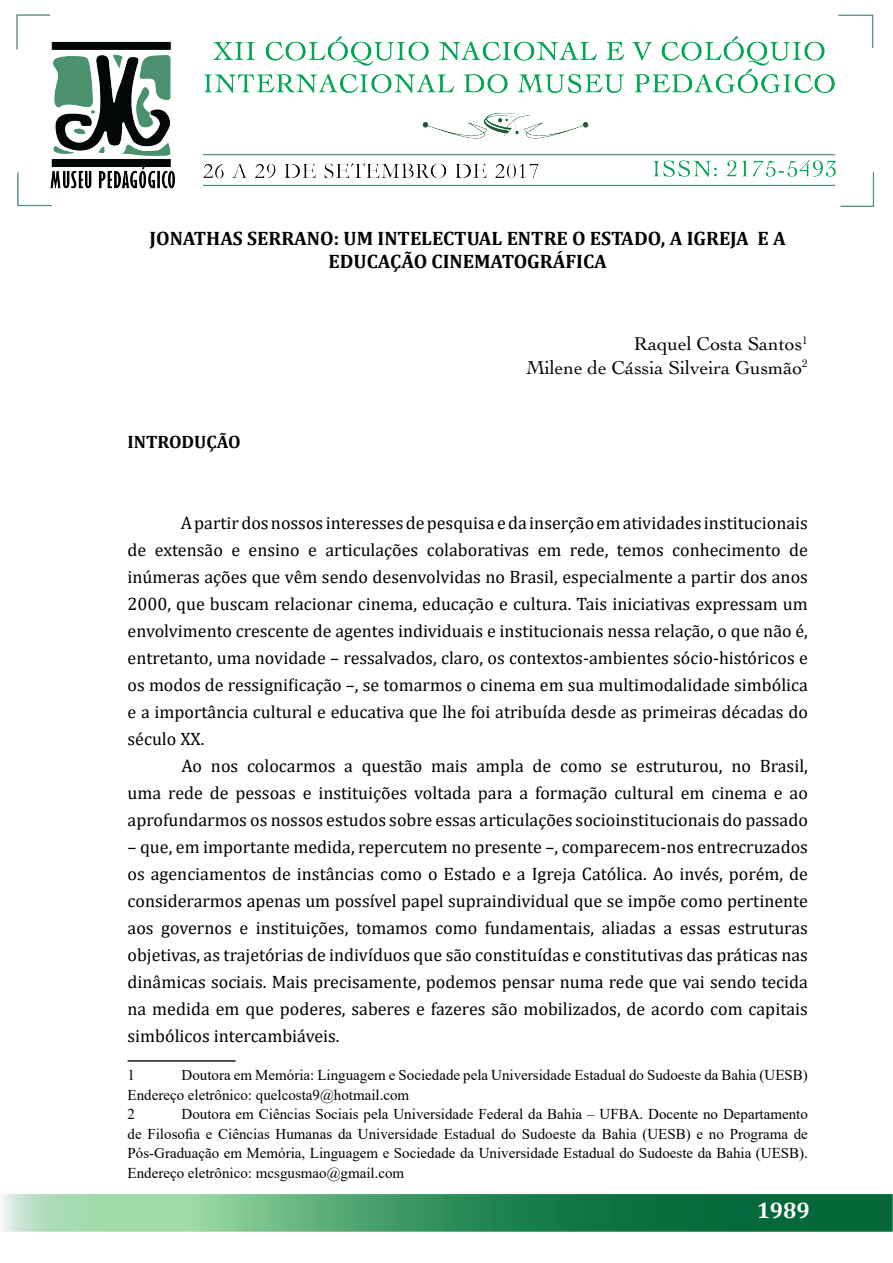
<style>
.page{position:relative;width:893px;height:1263px;background:#fff}
.page>*{position:absolute;margin:0;border:0;box-sizing:border-box;transform-origin:0 0}
.t1{font:700 22.5px "Cambria";color:#fff}
.t2{font:700 19.5px/23.4px "Cambria";color:#000;text-align:center}
.t3{font:19.5px/23.4px "Cochin LT";color:#000;text-align:right}
.t4{font:18px/27px "Cambria";color:#000;text-align:justify}
.t5{font:700 18px "Cambria";color:#000}
.t6{font:15px/19.5px "Times New Roman";color:#000}
</style>
<div class="page">
<img style="left:2px;top:14px;width:890px;height:1218px">
<hr style="left:128px;top:1060px;width:108px;height:2px;background:#231f20">
<p class="t2" style="left:150px;top:226px;width:638px">JONATHAS SERRANO: UM INTELECTUAL ENTRE O ESTADO, A IGREJA E A<br>EDUCAÇÃO CINEMATOGRÁFICA</p>
<p class="t5" style="left:128px;top:429px;width:115px">INTRODUÇÃO</p>
<p class="t3" style="left:526px;top:332px;width:283px">Raquel Costa Santos<sup>1<br></sup>Milene de Cássia Silveira Gusmão<sup>2</sup></p>
<p class="t4" style="left:128px;top:509px;width:682px;text-indent:53px">A partir dos nossos interesses de pesquisa e da inserção em atividades institucionais de extensão e ensino e articulações colaborativas em rede, temos conhecimento de inúmeras ações que vêm sendo desenvolvidas no Brasil, especialmente a partir dos anos 2000, que buscam relacionar cinema, educação e cultura. Tais iniciativas expressam um envolvimento crescente de agentes individuais e institucionais nessa relação, o que não é, entretanto, uma novidade – ressalvados, claro, os contextos-ambientes sócio-históricos e os modos de ressignificação –, se tomarmos o cinema em sua multimodalidade simbólica e a importância cultural e educativa que lhe foi atribuída desde as primeiras décadas do século XX.</p>
<p class="t4" style="left:128px;top:752px;width:682px;text-indent:54px">Ao nos colocarmos a questão mais ampla de como se estruturou, no Brasil, uma rede de pessoas e instituições voltada para a formação cultural em cinema e ao aprofundarmos os nossos estudos sobre essas articulações socioinstitucionais do passado</p>
<p class="t4" style="left:128px;top:833px;width:682px">– que, em importante medida, repercutem no presente –, comparecem-nos entrecruzados os agenciamentos de instâncias como o Estado e a Igreja Católica. Ao invés, porém, de considerarmos apenas um possível papel supraindividual que se impõe como pertinente aos governos e instituições, tomamos como fundamentais, aliadas a essas estruturas objetivas, as trajetórias de indivíduos que são constituídas e constitutivas das práticas nas dinâmicas sociais. Mais precisamente, podemos pensar numa rede que vai sendo tecida na medida em que poderes, saberes e fazeres são mobilizados, de acordo com capitais simbólicos intercambiáveis.</p>
<p class="t6" style="left:128px;top:1065px;width:9px">1</p>
<p class="t6" style="left:128px;top:1065px;width:682px;text-indent:54px">Doutora em Memória: Linguagem e Sociedade pela Universidade Estadual do Sudoeste da Bahia (UESB)<br>Endereço eletrônico: quelcosta9@hotmail.com<br>2</p>
<p class="t6" style="left:128px;top:1104px;width:682px;text-align:justify;text-indent:54px">Doutora em Ciências Sociais pela Universidade Federal da Bahia – UFBA. Docente no Departamento de Filosofia e Ciências Humanas da Universidade Estadual do Sudoeste da Bahia (UESB) e no Programa de Pós-Graduação em Memória, Linguagem e Sociedade da Universidade Estadual do Sudoeste da Bahia (UESB).<br>Endereço eletrônico: mcsgusmao@gmail.com</p>
<p class="t1" style="left:757px;top:1195px;width:55px">1989</p>
</div>
